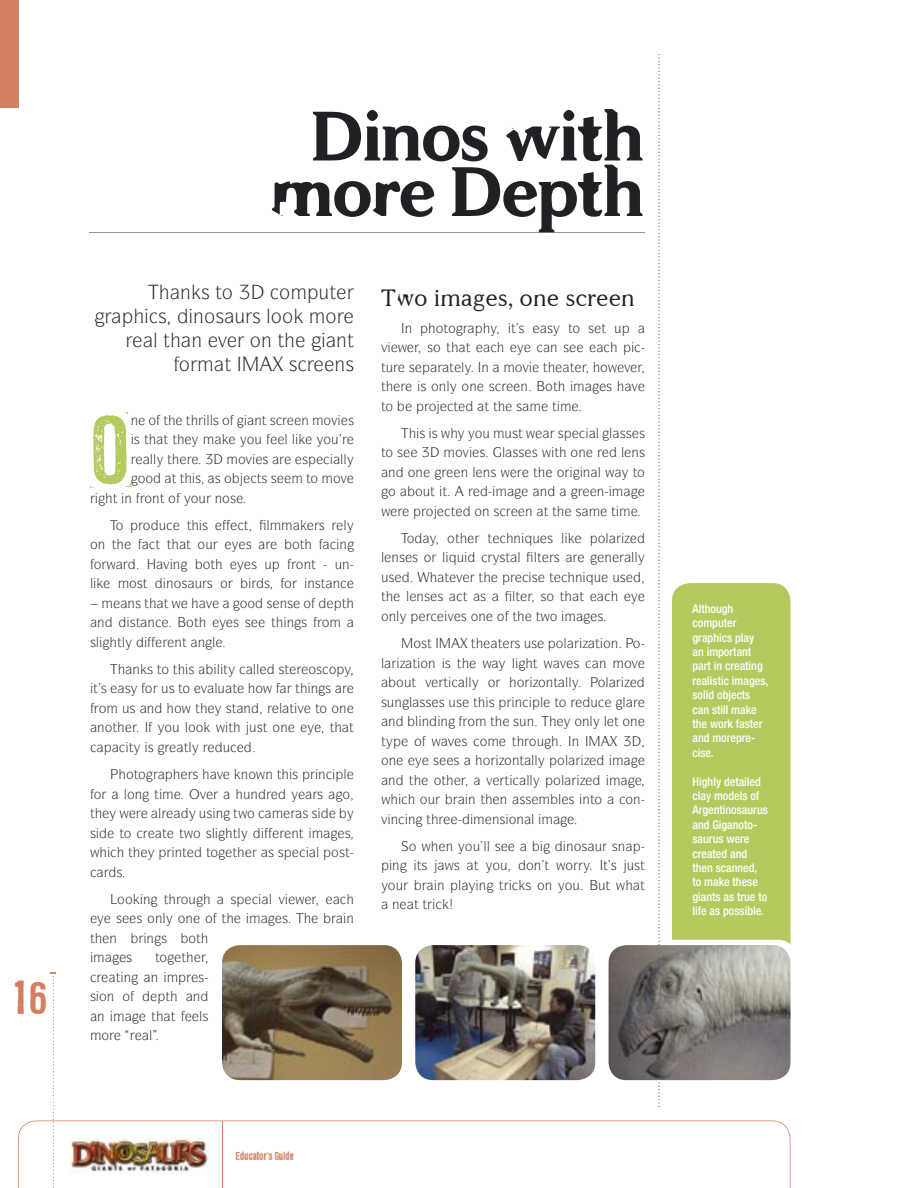
<style>
.page{position:relative;width:918px;height:1188px;background:#fff}
.page>*{position:absolute;margin:0;border:0;box-sizing:border-box;transform-origin:0 0}
.t1{font:86.4px "LL Rubber Grotesque";color:#b4ca5f}
.t2{font:700 72px/55.5px "WCADDENDUM Bta";letter-spacing:-.04em;color:#212125;text-align:center}
.t3{font:42px "LL Rubber Grotesque";color:#d47e62}
.t4{font:24px "WCADDENDUM Btalight";color:#212125}
.t5{font:19.5px "Itc Symbol";color:#212125}
.t6{font:13.5px "Itc Symbol";color:#212125}
.t7{font:500 condensed 12px/14.4px "Helvetica Neue";color:#fff}
.t8{font:10.5px "LL Rubber Grotesque";letter-spacing:-.06em;color:#d47e62}
</style>
<div class="page">
<svg style="left:18px;top:1120px;width:773px;height:68px"></svg>
<img style="left:70px;top:1138px;width:138px;height:37px">
<svg style="left:51px;top:973px;width:5px;height:215px"></svg>
<hr style="left:222px;top:1121px;width:1px;height:67px;background:#d47e62">
<hr style="left:90px;top:233px;width:555px;height:1px;background:#969599">
<div style="left:0;top:0;width:18px;height:108px;background:#d47e62"></div>
<div style="left:672px;top:583px;width:118px;height:395px;background:#b4ca5f;border-radius:18px"></div>
<div style="left:650px;top:940px;width:146px;height:135px;background:#fff;border-radius:18px"></div>
<svg style="left:658px;top:54px;width:2px;height:1053px"></svg>
<img style="left:222px;top:945px;width:180px;height:135px">
<img style="left:415px;top:945px;width:180px;height:135px">
<img style="left:609px;top:945px;width:182px;height:135px">
<h3 class="t3" style="left:13px;top:972px;width:37px">16</h3>
<h2 class="t2" style="left:270px;top:108px;width:377px">Dinos with more Depth</h2>
<h3 class="t5" style="left:180px;top:280px;width:72px">■ ▲ ▼□ ✓</h3>
<h3 class="t5" style="left:279px;top:280px;width:59px">□ ◆▼</h3>
<h3 class="t5" style="left:158px;top:304px;width:137px">▲ ■□▲ ◆ ▲ ●□□</h3>
<h3 class="t5" style="left:153px;top:328px;width:133px">● ▼ ■ ❖ □■ ▼</h3>
<h3 class="t5" style="left:289px;top:352px;width:67px">▲ ■▲</h3>
<h1 class="t1" style="left:90px;top:396px;width:42px">O</h1>
<p class="t6" style="left:131px;top:412px;width:39px">■ □ ▼</p>
<p class="t6" style="left:186px;top:412px;width:45px">▼ ●●▲ □</p>
<p class="t6" style="left:254px;top:412px;width:23px">■▼ ▲</p>
<p class="t6" style="left:301px;top:412px;width:54px">■ □❖ ▲</p>
<p class="t6" style="left:134px;top:431px;width:45px">▲ ▼ ▼ ▼</p>
<p class="t6" style="left:150px;top:451px;width:23px">●● ▼</p>
<p class="t6" style="left:205px;top:451px;width:65px">✓ □❖ ▲</p>
<p class="t6" style="left:302px;top:451px;width:46px">▲ ●●</p>
<p class="t6" style="left:172px;top:470px;width:62px">▼ ▼ ▲ ▲ □</p>
<p class="t6" style="left:257px;top:470px;width:21px">▼▲ ▲</p>
<p class="t6" style="left:306px;top:470px;width:42px">▼□ □❖</p>
<p class="t6" style="left:113px;top:490px;width:125px">▼ ■ □■▼ □ □◆ ■□▲</p>
<p class="t6" style="left:116px;top:517px;width:52px">□ □ ◆</p>
<p class="t6" style="left:90px;top:536px;width:28px">□■ ▼</p>
<p class="t6" style="left:155px;top:536px;width:59px">▼ ▼ ▼ □◆</p>
<p class="t6" style="left:340px;top:536px;width:9px">■</p>
<p class="t6" style="left:147px;top:556px;width:35px">★❖■</p>
<p class="t6" style="left:296px;top:556px;width:22px">□■▼</p>
<p class="t6" style="left:90px;top:575px;width:5px">●</p>
<p class="t6" style="left:129px;top:575px;width:20px">□▲▼</p>
<p class="t6" style="left:166px;top:575px;width:63px">■□▲ ◆ ▲ □</p>
<p class="t6" style="left:264px;top:575px;width:78px">▲ □ ■▲▼ ■</p>
<p class="t6" style="left:128px;top:595px;width:42px">■▲ ▼ ▼</p>
<p class="t6" style="left:206px;top:595px;width:107px">❖ □□ ▲ ■▲ □</p>
<p class="t6" style="left:97px;top:614px;width:59px">■ ▲▼ ■</p>
<p class="t6" style="left:271px;top:614px;width:60px">▼■▲ □</p>
<p class="t6" style="left:175px;top:634px;width:43px">■▼ ■ ●</p>
<p class="t6" style="left:133px;top:661px;width:63px">■▲ ▼□ ▼ ▲</p>
<p class="t6" style="left:309px;top:661px;width:29px">□▲ □</p>
<p class="t6" style="left:125px;top:680px;width:114px">▲ □ ◆▲ ▼□ ❖ ●◆ ▼</p>
<p class="t6" style="left:255px;top:680px;width:77px">□ ▼■▲</p>
<p class="t6" style="left:99px;top:700px;width:57px">□ ◆▲ ■</p>
<p class="t6" style="left:226px;top:700px;width:27px">▲▼ ■</p>
<p class="t6" style="left:279px;top:700px;width:69px">● ▼❖ ▼□ □■</p>
<p class="t6" style="left:97px;top:719px;width:22px">■□▼</p>
<p class="t6" style="left:164px;top:719px;width:41px">□◆ ●□□</p>
<p class="t6" style="left:228px;top:719px;width:61px">▼ ◆▲▼ □■</p>
<p class="t6" style="left:126px;top:766px;width:21px">□▼□</p>
<p class="t6" style="left:241px;top:766px;width:59px">■□■ ▼▲</p>
<p class="t6" style="left:94px;top:785px;width:67px">□ ●□■ ▼</p>
<p class="t6" style="left:158px;top:805px;width:5px">●</p>
<p class="t6" style="left:199px;top:805px;width:58px">◆▲■ ▼ □</p>
<p class="t6" style="left:90px;top:824px;width:43px">▲ ▼□</p>
<p class="t6" style="left:162px;top:824px;width:54px">▼ ▼ □ ▲●</p>
<p class="t6" style="left:206px;top:844px;width:33px">▼□ ▼</p>
<p class="t6" style="left:316px;top:844px;width:35px">● □▲▼</p>
<p class="t6" style="left:117px;top:890px;width:80px">□□ ■ ▼ □◆</p>
<p class="t6" style="left:231px;top:890px;width:56px">▲ ● ❖</p>
<p class="t6" style="left:116px;top:910px;width:112px">▲ ▲ □■● □■ □ ▼</p>
<p class="t6" style="left:346px;top:910px;width:9px">■</p>
<p class="t6" style="left:126px;top:949px;width:61px">▲ ▼□ ▼</p>
<p class="t6" style="left:151px;top:968px;width:9px">■</p>
<p class="t6" style="left:90px;top:988px;width:42px">▲□■ □</p>
<p class="t6" style="left:97px;top:1007px;width:9px">■</p>
<p class="t6" style="left:149px;top:1027px;width:5px">●</p>
<h3 class="t4" style="left:381px;top:283px;width:255px">Two images, one screen</h3>
<p class="t6" style="left:405px;top:320px;width:53px">■ □▼□</p>
<p class="t6" style="left:547px;top:320px;width:76px">▲ ▼□ ▲ ▼ ◆</p>
<p class="t6" style="left:427px;top:339px;width:45px">▲□ ▼ ▼</p>
<p class="t6" style="left:381px;top:359px;width:35px">▼◆ ▲</p>
<p class="t6" style="left:449px;top:359px;width:41px">▼ ● ■</p>
<p class="t6" style="left:515px;top:359px;width:34px">□❖ ▼</p>
<p class="t6" style="left:570px;top:359px;width:62px">▼ □ ❖</p>
<p class="t6" style="left:420px;top:378px;width:76px">▲ □■● □■ ▲</p>
<p class="t6" style="left:521px;top:378px;width:39px">■ □▼</p>
<p class="t6" style="left:475px;top:425px;width:50px">□◆ ◆▲▼</p>
<p class="t6" style="left:558px;top:425px;width:89px">▲ ● ●▲▲▲</p>
<p class="t6" style="left:381px;top:444px;width:24px">▼□ ▲</p>
<p class="t6" style="left:422px;top:444px;width:166px">✓ □❖ ▲ ● ▲▲ ▲ ▼ □■</p>
<p class="t6" style="left:621px;top:444px;width:26px">● ■▲</p>
<p class="t6" style="left:388px;top:464px;width:36px">■ □■</p>
<p class="t6" style="left:461px;top:464px;width:37px">■ ● ■▲</p>
<p class="t6" style="left:388px;top:483px;width:61px">□ □◆▼ ▼</p>
<p class="t6" style="left:540px;top:483px;width:9px">■</p>
<p class="t6" style="left:597px;top:483px;width:9px">■</p>
<p class="t6" style="left:474px;top:503px;width:27px">□■ ▲</p>
<p class="t6" style="left:525px;top:503px;width:33px">■ ▼ ▼</p>
<p class="t6" style="left:488px;top:530px;width:78px">▼ ■❑◆▲ ●</p>
<p class="t6" style="left:381px;top:549px;width:85px">● ■▲ ▲ □ ●❑◆</p>
<p class="t6" style="left:500px;top:549px;width:62px">▲▼ ● ●▼ ▲</p>
<p class="t6" style="left:605px;top:549px;width:35px">■ ●●</p>
<p class="t6" style="left:444px;top:569px;width:40px">▼ ❖ ▼</p>
<p class="t6" style="left:575px;top:569px;width:52px">■ ❑◆ ◆▲</p>
<p class="t6" style="left:381px;top:588px;width:64px">▼ ●■▲▲</p>
<p class="t6" style="left:541px;top:588px;width:45px">▲□ ▼ ▼</p>
<p class="t6" style="left:381px;top:608px;width:20px">□■●</p>
<p class="t6" style="left:448px;top:608px;width:71px">❖ ▲ □■ □ ▼</p>
<p class="t6" style="left:413px;top:635px;width:20px">□▲▼</p>
<p class="t6" style="left:471px;top:635px;width:68px">▼ ▼▲ ◆▲</p>
<p class="t6" style="left:595px;top:635px;width:47px">▼□■ □</p>
<p class="t6" style="left:381px;top:654px;width:82px">● ▼□■ ▲ ▼</p>
<p class="t6" style="left:599px;top:654px;width:40px">■ □❖</p>
<p class="t6" style="left:396px;top:674px;width:53px">□◆▼ ❖ ▼</p>
<p class="t6" style="left:465px;top:674px;width:32px">●● □</p>
<p class="t6" style="left:517px;top:674px;width:56px">□ □■▼ ●●</p>
<p class="t6" style="left:381px;top:693px;width:115px">▲◆■ ● ▲▲ ▲ ◆▲ ▼ ▲</p>
<p class="t6" style="left:515px;top:693px;width:53px">■ ● ▼□</p>
<p class="t6" style="left:388px;top:713px;width:61px">■ ●■ ■</p>
<p class="t6" style="left:513px;top:713px;width:23px">▲◆■</p>
<p class="t6" style="left:574px;top:713px;width:65px">□■● ● ▼ □■</p>
<p class="t6" style="left:448px;top:732px;width:41px">❖ ▲ □</p>
<p class="t6" style="left:512px;top:732px;width:34px">▼ □◆</p>
<p class="t6" style="left:572px;top:732px;width:9px">■</p>
<p class="t6" style="left:483px;top:752px;width:56px">□ □■▼ ●●</p>
<p class="t6" style="left:468px;top:791px;width:65px">■ ▼ ■ ▲▲</p>
<p class="t6" style="left:558px;top:791px;width:46px">● ▲ ■▼□</p>
<p class="t6" style="left:381px;top:810px;width:52px">❖■ ■ ▼</p>
<p class="t6" style="left:492px;top:810px;width:44px">■▲□■ ●</p>
<p class="t6" style="left:409px;top:837px;width:93px">□ ■ □◆ ●● ▲</p>
<p class="t6" style="left:566px;top:837px;width:61px">■□▲ ◆ ▲■</p>
<p class="t6" style="left:392px;top:857px;width:37px">■ ▼▲</p>
<p class="t6" style="left:454px;top:857px;width:55px">▲ ▼ □◆</p>
<p class="t6" style="left:526px;top:857px;width:49px">□■▼ □</p>
<p class="t6" style="left:603px;top:857px;width:43px">▼ ▲ ◆▲▼</p>
<p class="t6" style="left:525px;top:876px;width:56px">▲ □■ □◆</p>
<p class="t6" style="left:392px;top:896px;width:37px">■ ▼ ▼</p>
<p class="t8" style="left:236px;top:1149px;width:61px">Educator’s Guide</p>
<p class="t7" style="left:692px;top:601px;width:77px">Although computer graphics play an important part in creating realistic images, solid objects can still make the work faster and morepre&shy;cise.</p>
<p class="t7" style="left:692px;top:774px;width:77px">Highly detailed clay models of<br>Argentinosaurus and Giganoto&shy;saurus were created and then scanned, to make these giants as true to life as possible.</p>
</div>
